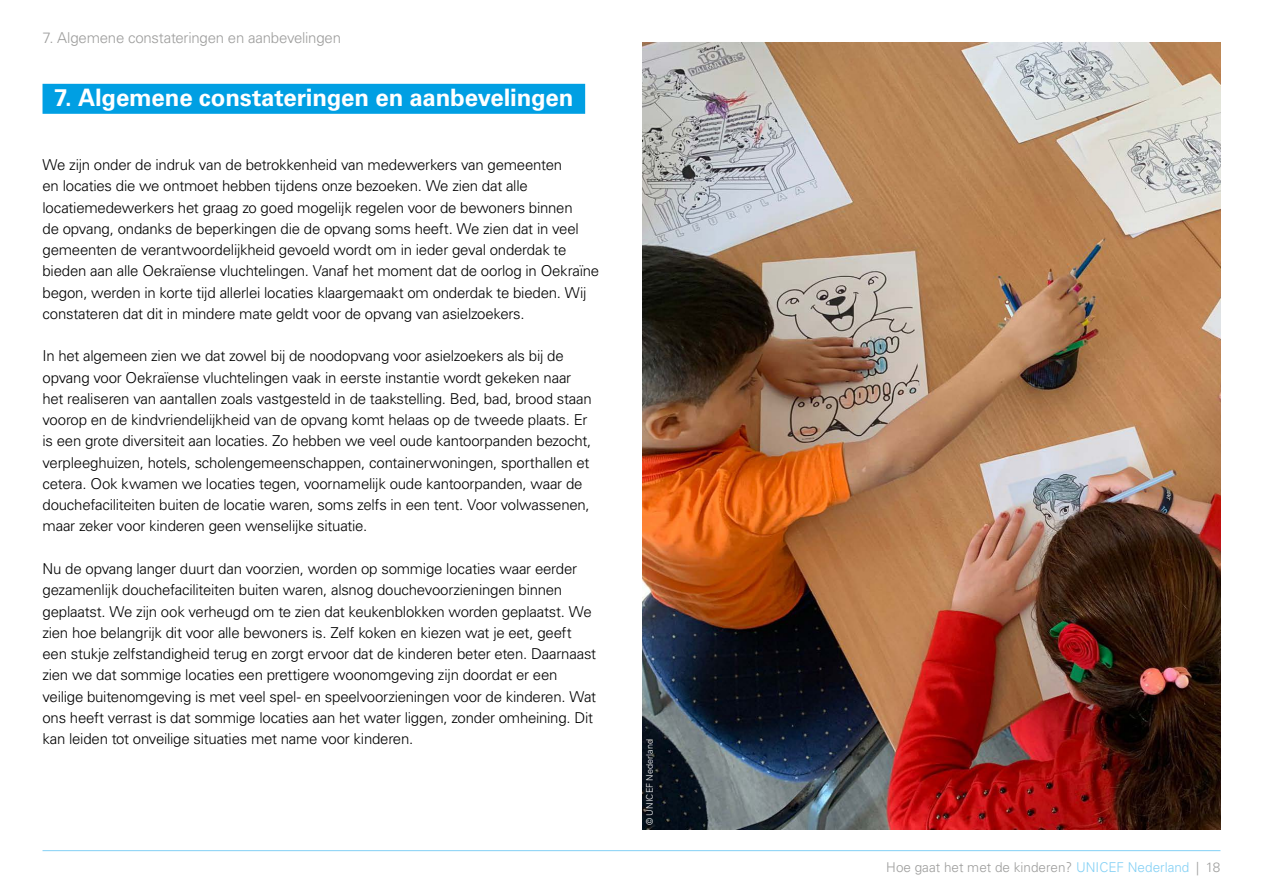
<style>
.page{position:relative;width:1263px;height:893px;background:#fff}
.page>*{position:absolute;margin:0;border:0;box-sizing:border-box;transform-origin:0 0}
.t1{font:700 24px "Univers LT Pro 65";letter-spacing:-.01em;color:#fff}
.t2{font:300 15px/21.3px "Univers LT Pro 45";letter-spacing:-.015em;color:#000}
.t3{font:300 15px "Univers LT Pro 45";letter-spacing:-.015em;color:#9d9d9c}
.t4{font:300 13.5px "Univers LT Pro 45";color:#9d9d9c}
.t5{font:300 9px "Univers LT Pro 45";letter-spacing:.01em;color:#fff}
.s1{color:#83d0f5}
</style>
<div class="page">
<img style="left:642px;top:43px;width:578px;height:786px">
<hr style="left:43px;top:850px;width:1177px;height:1px;background:#83d0f5">
<div style="left:43px;top:84px;width:542px;height:30px;background:#009fe3"></div>
<p class="t3" style="left:43px;top:28px;width:300px">7. Algemene constateringen en aanbevelingen</p>
<h1 class="t1" style="left:54px;top:84px;width:521px">7. Algemene constateringen en aanbevelingen</h1>
<p class="t2" style="left:43px;top:154px;width:558px">We zijn onder de indruk van de betrokkenheid van medewerkers van gemeenten<br>en locaties die we ontmoet hebben tijdens onze bezoeken. We zien dat alle locatiemedewerkers het graag zo goed mogelijk regelen voor de bewoners binnen<br>de opvang, ondanks de beperkingen die de opvang soms heeft. We zien dat in veel gemeenten de verantwoordelijkheid gevoeld wordt om in ieder geval onderdak te bieden aan alle Oekraïense vluchtelingen. Vanaf het moment dat de oorlog in Oekraïne begon, werden in korte tijd allerlei locaties klaargemaakt om onderdak te bieden. Wij constateren dat dit in mindere mate geldt voor de opvang van asielzoekers.</p>
<p class="t2" style="left:43px;top:345px;width:551px">In het algemeen zien we dat zowel bij de noodopvang voor asielzoekers als bij de opvang voor Oekraïense vluchtelingen vaak in eerste instantie wordt gekeken naar het realiseren van aantallen zoals vastgesteld in de taakstelling. Bed, bad, brood staan voorop en de kindvriendelijkheid van de opvang komt helaas op de tweede plaats. Er is een grote diversiteit aan locaties. Zo hebben we veel oude kantoorpanden bezocht, verpleeghuizen, hotels, scholengemeenschappen, containerwoningen, sporthallen et cetera. Ook kwamen we locaties tegen, voornamelijk oude kantoorpanden, waar de douchefaciliteiten buiten de locatie waren, soms zelfs in een tent. Voor volwassenen, maar zeker voor kinderen geen wenselijke situatie.</p>
<p class="t2" style="left:43px;top:558px;width:555px">Nu de opvang langer duurt dan voorzien, worden op sommige locaties waar eerder gezamenlijk douchefaciliteiten buiten waren, alsnog douchevoorzieningen binnen geplaatst. We zijn ook verheugd om te zien dat keukenblokken worden geplaatst. We zien hoe belangrijk dit voor alle bewoners is. Zelf koken en kiezen wat je eet, geeft een stukje zelfstandigheid terug en zorgt ervoor dat de kinderen beter eten. Daarnaast zien we dat sommige locaties een prettigere woonomgeving zijn doordat er een veilige buitenomgeving is met veel spel- en speelvoorzieningen voor de kinderen. Wat ons heeft verrast is dat sommige locaties aan het water liggen, zonder omheining. Dit kan leiden tot onveilige situaties met name voor kinderen.</p>
<p class="t5" style="left:644px;top:825px;width:87px;rotate:-90deg">© UNICEF Nederland</p>
<p class="t4" style="left:886px;top:859px;width:336px">Hoe gaat het met de kinderen? <span class="s1">UNICEF Nederland</span> | 18</p>
</div>
